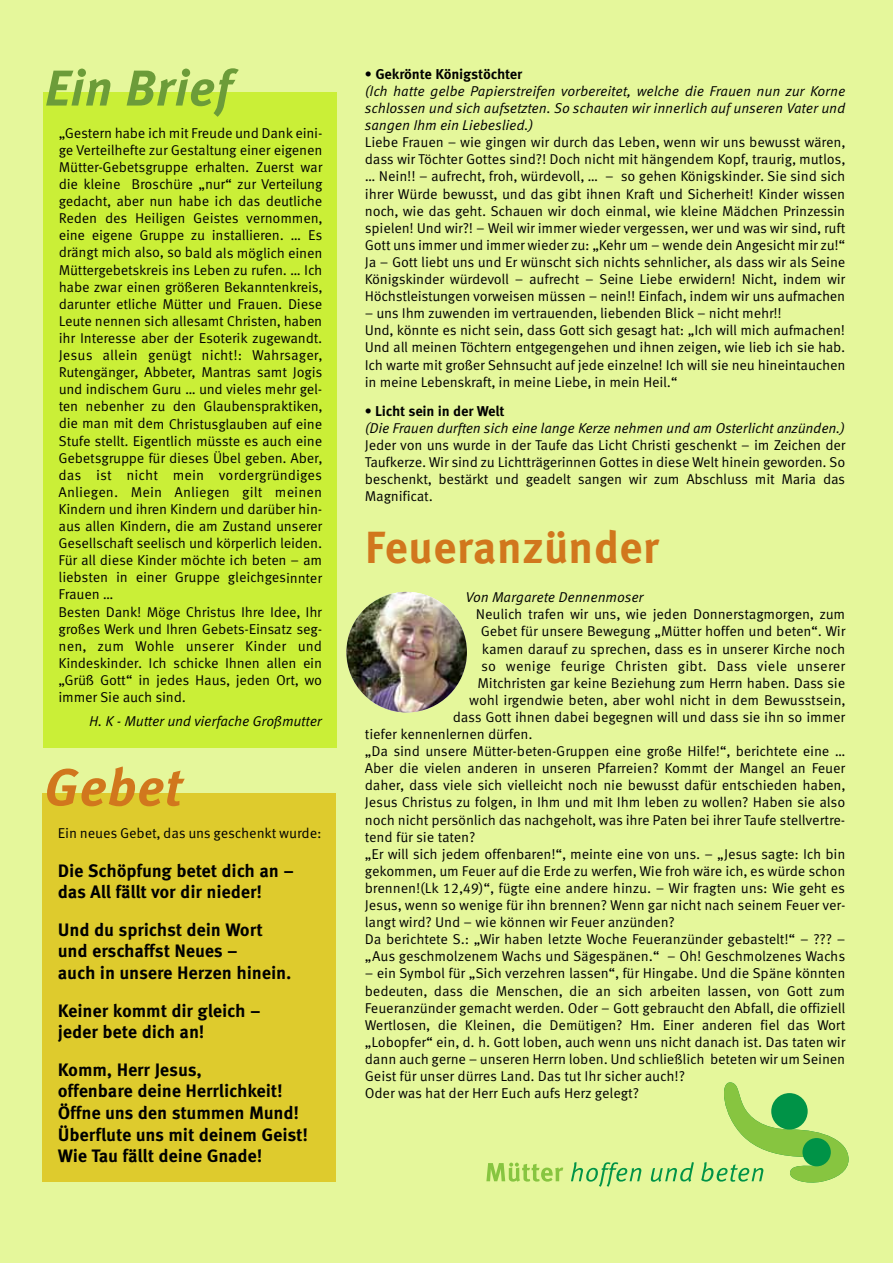
<style>
.page{position:relative;width:893px;height:1263px;background:#fff}
.page>*{position:absolute;margin:0;border:0;box-sizing:border-box;transform-origin:0 0}
.t1{font:italic 700 52.5px "Meta Corr";color:#d1771d}
.t2{font:italic 700 50.25px "Meta Corr";color:#6c9c39}
.t3{font:700 45px "Meta Corr";color:#d1771d}
.t4{font:700 18px/21.6px "Meta Corr";letter-spacing:-.01em;color:#000}
.t5{font:14.25px/17.1px "Meta Corr";letter-spacing:-.02em;color:#000}
.t6{font:italic 14.25px/17.1px "Meta Corr";letter-spacing:-.015em;color:#000;text-align:justify}
.t7{font:14.25px "Meta Corr";letter-spacing:.01em;color:#000}
.t8{font:700 14.25px "Meta Corr";letter-spacing:-.015em;color:#000}
</style>
<div class="page">
<div style="left:1px;top:0;width:892px;height:1263px;background:#e5f79b"></div>
<svg style="left:486px;top:1162px;width:77px;height:20px"></svg>
<svg style="left:571px;top:1162px;width:70px;height:25px"></svg>
<svg style="left:651px;top:1162px;width:43px;height:20px"></svg>
<svg style="left:701px;top:1082px;width:148px;height:101px"></svg>
<div style="left:43px;top:93px;width:293px;height:655px;background:#caef37"></div>
<div style="left:42px;top:793px;width:294px;height:389px;background:#decb2d"></div>
<img style="left:346px;top:592px;width:121px;height:120px;border-radius:50%">
<h2 class="t2" style="left:45px;top:68px;width:189px">Ein Brief</h2>
<p class="t5" style="left:59px;top:125px;width:265px">„Gestern habe ich mit Freude und Dank eini&shy;ge Verteilhefte zur Gestaltung einer eigenen Mütter-Gebetsgruppe erhalten. Zuerst war die kleine Broschüre „nur“ zur Verteilung gedacht, aber nun habe ich das deutliche Reden des Heiligen Geistes vernommen, eine eigene Gruppe zu installieren. … Es drängt mich also, so bald als möglich einen Müttergebetskreis ins Leben zu rufen. … Ich habe zwar einen größeren Bekanntenkreis, darunter etliche Mütter und Frauen. Diese Leute nennen sich allesamt Christen, haben ihr Interesse aber der Esoterik zugewandt.<br>Jesus allein genügt nicht!: Wahrsager, Rutengänger, Abbeter, Mantras samt Jogis und indischem Guru … und vieles mehr gel&shy;ten nebenher zu den Glaubenspraktiken, die man mit dem Christusglauben auf eine Stufe stellt. Eigentlich müsste es auch eine Gebets gruppe für dieses Übel geben. Aber, das ist nicht mein vordergründiges Anliegen. Mein Anliegen gilt meinen Kindern und ihren Kindern und darüber hin&shy;aus allen Kindern, die am Zustand unserer Gesellschaft seelisch und körperlich leiden.<br>Für all diese Kinder möchte ich beten – am liebsten in einer Gruppe gleichgesinnter Frauen …<br>Besten Dank! Möge Christus Ihre Idee, Ihr großes Werk und Ihren Gebets-Einsatz seg&shy;nen, zum Wohle unserer Kinder und Kindeskinder. Ich schicke Ihnen allen ein „Grüß Gott“ in jedes Haus, jeden Ort, wo immer Sie auch sind.</p>
<p class="t6" style="left:89px;top:714px;width:235px">H. K - Mutter und vierfache Großmutter</p>
<h1 class="t1" style="left:44px;top:767px;width:139px">Gebet</h1>
<p class="t5" style="left:58px;top:825px;width:265px">Ein neues Gebet, das uns geschenkt wurde:</p>
<p class="t4" style="left:58px;top:861px;width:238px">Die Schöpfung betet dich an – das All fällt vor dir nieder!</p>
<p class="t4" style="left:58px;top:920px;width:235px">Und du sprichst dein Wort und erschaffst Neues –<br>auch in unsere Herzen hinein.</p>
<p class="t4" style="left:58px;top:1001px;width:204px">Keiner kommt dir gleich – jeder bete dich an!</p>
<p class="t4" style="left:58px;top:1060px;width:252px">Komm, Herr Jesus,<br>offenbare deine Herrlichkeit!<br>Öffne uns den stummen Mund!<br>Überflute uns mit deinem Geist!<br>Wie Tau fällt deine Gnade!</p>
<p class="t8" style="left:365px;top:68px;width:159px">• Gekrönte Königstöchter</p>
<p class="t6" style="left:365px;top:84px;width:482px">(Ich hatte gelbe Papierstreifen vorbereitet, welche die Frauen nun zur Korne schlossen und sich aufsetzten. So schauten wir innerlich auf unseren Vater und sangen Ihm ein Liebeslied.)</p>
<p class="t5" style="left:365px;top:135px;width:482px;text-align:justify">Liebe Frauen – wie gingen wir durch das Leben, wenn wir uns bewusst wären, dass wir Töchter Gottes sind?! Doch nicht mit hängendem Kopf, traurig, mutlos, … Nein!! – aufrecht, froh, würdevoll, … – so gehen Königskinder. Sie sind sich ihrer Würde bewusst, und das gibt ihnen Kraft und Sicherheit! Kinder wissen noch, wie das geht. Schauen wir doch einmal, wie kleine Mädchen Prinzessin spielen! Und wir?! – Weil wir immer wieder vergessen, wer und was wir sind, ruft Gott uns immer und immer wieder zu: „Kehr um – wende dein Angesicht mir zu!“ Ja – Gott liebt uns und Er wünscht sich nichts sehnlicher, als dass wir als Seine Königskinder würdevoll – aufrecht – Seine Liebe erwidern! Nicht, indem wir Höchstleistungen vorweisen müssen – nein!! Einfach, indem wir uns aufmachen</p>
<p class="t5" style="left:365px;top:306px;width:482px">– uns Ihm zuwenden im vertrauenden, liebenden Blick – nicht mehr!!<br>Und, könnte es nicht sein, dass Gott sich gesagt hat: „Ich will mich aufmachen!<br>Und all meinen Töchtern entgegengehen und ihnen zeigen, wie lieb ich sie hab.<br>Ich warte mit großer Sehnsucht auf jede einzelne! Ich will sie neu hineintauchen in meine Lebenskraft, in meine Liebe, in mein Heil.“</p>
<p class="t8" style="left:365px;top:405px;width:141px">• Licht sein in der Welt</p>
<p class="t6" style="left:365px;top:421px;width:482px">(Die Frauen durften sich eine lange Kerze nehmen und am Osterlicht anzünden.)</p>
<p class="t5" style="left:365px;top:438px;width:482px;text-align:justify">Jeder von uns wurde in der Taufe das Licht Christi geschenkt – im Zeichen der Taufkerze. Wir sind zu Lichtträgerinnen Gottes in diese Welt hinein geworden. So beschenkt, bestärkt und geadelt sangen wir zum Abschluss mit Maria das Magnificat.</p>
<h3 class="t3" style="left:365px;top:530px;width:296px">Feueranzünder</h3>
<p class="t6" style="left:465px;top:590px;width:180px">Von Margarete Dennenmoser</p>
<p class="t5" style="left:476px;top:607px;width:371px">Neulich trafen wir uns, wie jeden Donnerstagmorgen, zum</p>
<p class="t5" style="left:481px;top:624px;width:366px">Gebet für unsere Bewegung „Mütter hoffen und beten“. Wir</p>
<p class="t5" style="left:482px;top:641px;width:365px">kamen darauf zu sprechen, dass es in unserer Kirche noch</p>
<p class="t7" style="left:481px;top:660px;width:366px">so wenige feurige Christen gibt. Dass viele unserer</p>
<p class="t5" style="left:477px;top:675px;width:369px">Mitchristen gar keine Beziehung zum Herrn haben. Dass sie</p>
<p class="t5" style="left:469px;top:692px;width:378px">wohl irgendwie beten, aber wohl nicht in dem Bewusstsein,</p>
<p class="t5" style="left:453px;top:709px;width:394px">dass Gott ihnen dabei begegnen will und dass sie ihn so immer</p>
<p class="t5" style="left:365px;top:727px;width:169px">tiefer kennenlernen dürfen.</p>
<p class="t5" style="left:365px;top:744px;width:482px">„Da sind unsere Mütter-beten-Gruppen eine große Hilfe!“, berichtete eine …</p>
<p class="t5" style="left:365px;top:761px;width:482px">Aber die vielen anderen in unseren Pfarreien? Kommt der Mangel an Feuer</p>
<p class="t5" style="left:365px;top:778px;width:482px">daher, dass viele sich vielleicht noch nie bewusst dafür entschieden haben,</p>
<p class="t5" style="left:365px;top:795px;width:482px">Jesus Christus zu folgen, in Ihm und mit Ihm leben zu wollen? Haben sie also</p>
<p class="t5" style="left:365px;top:812px;width:482px">noch nicht persönlich das nachgeholt, was ihre Paten bei ihrer Taufe stellvertre-</p>
<p class="t5" style="left:365px;top:829px;width:112px">tend für sie taten?</p>
<p class="t5" style="left:365px;top:846px;width:482px">„Er will sich jedem offenbaren!“, meinte eine von uns. – „Jesus sagte: Ich bin</p>
<p class="t5" style="left:365px;top:863px;width:482px">gekommen, um Feuer auf die Erde zu werfen, Wie froh wäre ich, es würde schon</p>
<p class="t5" style="left:365px;top:880px;width:482px">brennen!(Lk 12,49)“, fügte eine andere hinzu. – Wir fragten uns: Wie geht es</p>
<p class="t5" style="left:365px;top:898px;width:482px">Jesus, wenn so wenige für ihn brennen? Wenn gar nicht nach seinem Feuer ver-</p>
<p class="t5" style="left:365px;top:915px;width:312px">langt wird? Und – wie können wir Feuer anzünden?</p>
<p class="t5" style="left:365px;top:932px;width:482px">Da berichtete S.: „Wir haben letzte Woche Feueranzünder gebastelt!“ – ??? –</p>
<p class="t5" style="left:365px;top:949px;width:482px">„Aus geschmolzenem Wachs und Sägespänen.“ – Oh! Geschmolzenes Wachs</p>
<p class="t5" style="left:365px;top:966px;width:482px">– ein Symbol für „Sich verzehren lassen“, für Hingabe. Und die Späne könnten bedeuten, dass die Menschen, die an sich arbeiten lassen, von Gott zum Feueranzünder gemacht werden. Oder – Gott gebraucht den Abfall, die offiziell Wertlosen, die Kleinen, die Demütigen? Hm. Einer anderen fiel das Wort „Lobopfer“ ein, d. h. Gott loben, auch wenn uns nicht danach ist. Das taten wir dann auch gerne – unseren Herrn loben. Und schließlich beteten wir um Seinen Geist für unser dürres Land. Das tut Ihr sicher auch!?<br>Oder was hat der Herr Euch aufs Herz gelegt?</p>
</div>
